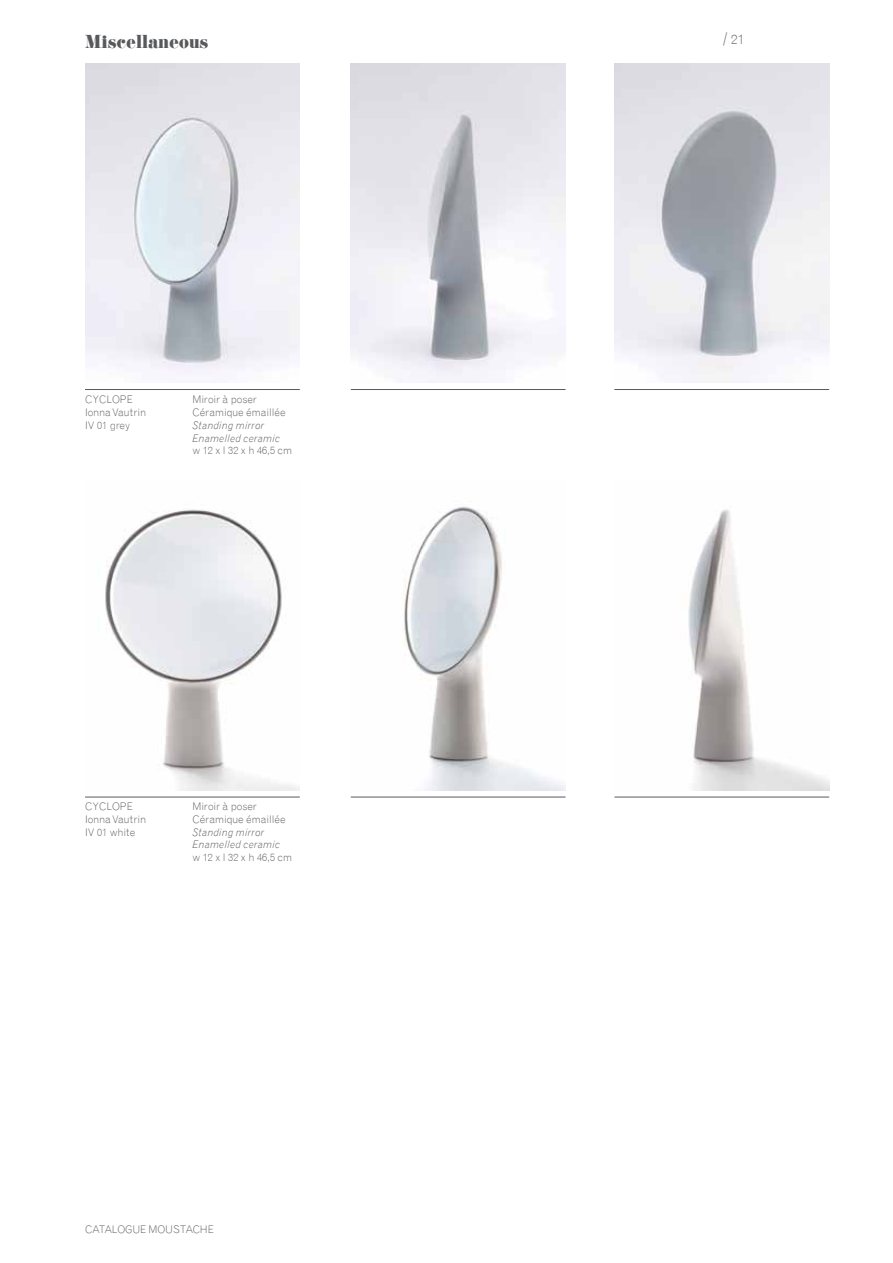
<style>
.page{position:relative;width:893px;height:1263px;background:#fff}
.page>*{position:absolute;margin:0;border:0;box-sizing:border-box;transform-origin:0 0}
.t1{font:19.5px "Didoni URWD Nor";letter-spacing:-.01em;color:#58595b}
.t2{font:300 13.5px "Grotesque";color:#58595b}
.t3{font:300 10.5px/12.8px "Grotesque";letter-spacing:-.01em;color:#58595b}
.t4{font:italic 300 10.5px/12.8px "Grotesque";color:#58595b}
.s1{font-size:15px}
</style>
<div class="page">
<hr style="left:85px;top:389px;width:215px;height:1px;background:#58595b">
<hr style="left:351px;top:389px;width:215px;height:1px;background:#58595b">
<hr style="left:614px;top:389px;width:215px;height:1px;background:#58595b">
<img style="left:105px;top:509px;width:195px;height:282px">
<img style="left:688px;top:509px;width:141px;height:282px">
<img style="left:404px;top:506px;width:162px;height:285px">
<img style="left:85px;top:64px;width:215px;height:310px">
<img style="left:351px;top:64px;width:215px;height:319px">
<img style="left:614px;top:64px;width:215px;height:319px">
<hr style="left:85px;top:797px;width:215px;height:1px;background:#58595b">
<hr style="left:351px;top:797px;width:215px;height:1px;background:#58595b">
<hr style="left:614px;top:797px;width:215px;height:1px;background:#58595b">
<h1 class="t1" style="left:85px;top:29px;width:125px">Miscellaneous</h1>
<p class="t2" style="left:723px;top:31px;width:23px"><span class="s1">/</span> 21</p>
<p class="t3" style="left:85px;top:393px;width:63px">Cyclope<br>Ionna Vautrin<br>IV 01 grey</p>
<p class="t3" style="left:192px;top:393px;width:95px">Miroir à poser<br>Céramique émaillée</p>
<p class="t4" style="left:192px;top:419px;width:89px">Standing mirror<br>Enamelled ceramic</p>
<p class="t3" style="left:192px;top:444px;width:101px">w 12 x l 32 x h 46,5 cm</p>
<p class="t3" style="left:85px;top:800px;width:63px">Cyclope<br>Ionna Vautrin<br>IV 01 white</p>
<p class="t3" style="left:192px;top:800px;width:95px">Miroir à poser<br>Céramique émaillée</p>
<p class="t4" style="left:192px;top:825px;width:89px">Standing mirror<br>Enamelled ceramic</p>
<p class="t3" style="left:192px;top:851px;width:101px">w 12 x l 32 x h 46,5 cm</p>
<p class="t3" style="left:85px;top:1223px;width:130px">CATALOGUE MOUSTACHE</p>
</div>
